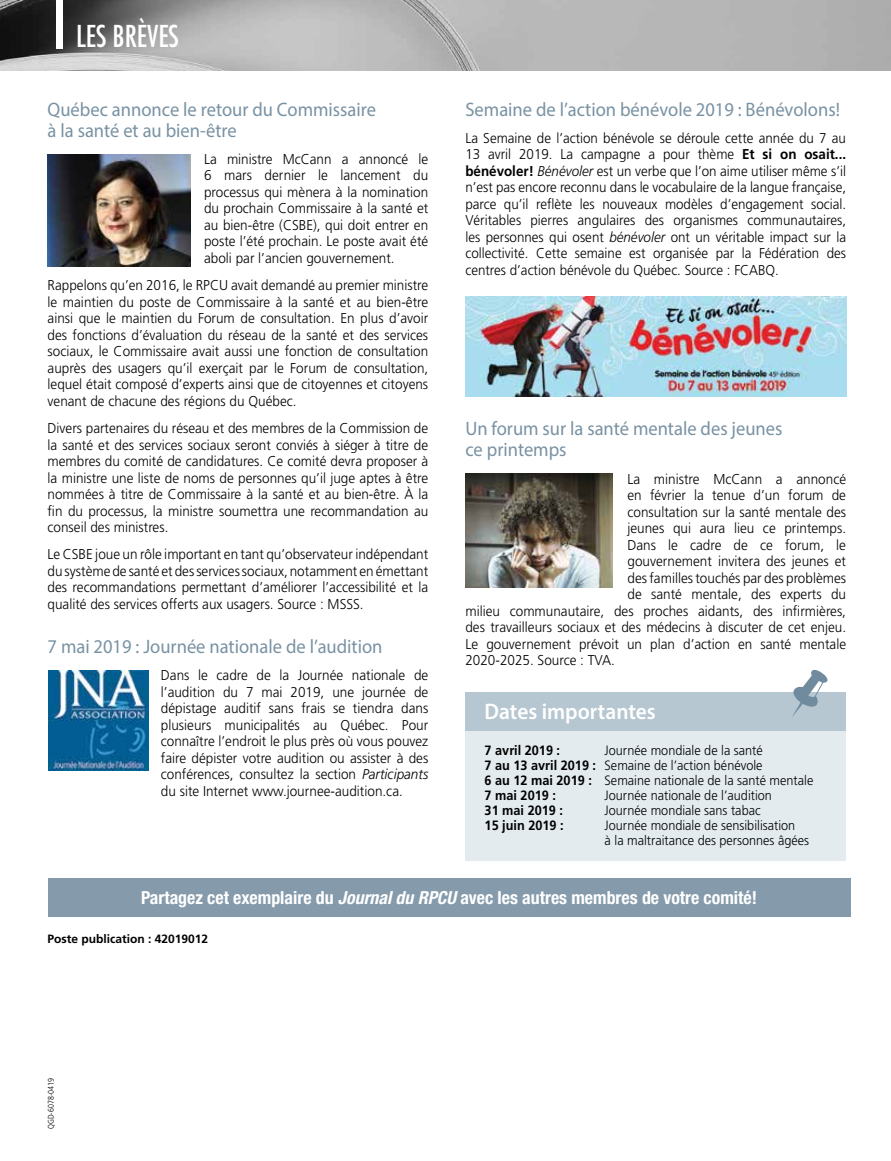
<style>
.page{position:relative;width:891px;height:1161px;background:#fff}
.page>*{position:absolute;margin:0;border:0;box-sizing:border-box;transform-origin:0 0}
.t1{font:condensed 29.4px "Futura";color:#fff}
.t2{font:600 22.5px "Myriad Pro";color:#fff;scale:.95 1}
.t3{font:19.5px/21px "Myriad Pro";color:#7992a3;scale:.95 1}
.t4{font:700 condensed 18px "Helvetica Neue";color:#fff}
.t5{font:300 14.25px/16.5px "Frutiger";color:#000;text-align:justify;scale:.95 1}
.t6{font:300 14.25px/16.5px "Frutiger";color:#000;text-align:justify;scale:.94 1}
.t7{font:300 13.5px/15px "Frutiger";color:#000;scale:.94 1}
.t8{font:700 13.5px "Frutiger";color:#000;scale:.94 1}
.t9{font:700 12px "Frutiger";color:#000}
.t10{font:300 condensed 8.25px "Frutiger";color:#000}
.s1{font-style:italic}
.s2{font-weight:700}
</style>
<div class="page">
<img style="left:0;top:0;width:891px;height:71px">
<div style="left:57px;top:0;width:6px;height:48px;background:#fff"></div>
<div style="left:48px;top:878px;width:803px;height:39px;background:#859bac"></div>
<img style="left:48px;top:155px;width:142px;height:111px">
<img style="left:465px;top:473px;width:147px;height:115px">
<img style="left:465px;top:297px;width:381px;height:100px">
<div style="left:465px;top:710px;width:381px;height:151px;background:#e3ebef"></div>
<div style="left:465px;top:692px;width:381px;height:39px;background:#b6c7d1"></div>
<svg style="left:792px;top:669px;width:36px;height:48px"></svg>
<img style="left:49px;top:670px;width:100px;height:100px">
<h1 class="t1" style="left:76px;top:17px;width:104px">LES BRÈVES</h1>
<h3 class="t3" style="left:48px;top:98px;width:347px">Québec annonce le retour du Commissaire à la santé et au bien-être</h3>
<p class="t5" style="left:204px;top:151px;width:237px">La ministre McCann a annoncé le 6 mars dernier le lancement du processus qui mènera à la nomination du prochain Commissaire à la santé et au bien-être (CSBE), qui doit entrer en poste l’été prochain. Le poste avait été aboli par l’ancien gouvernement.</p>
<p class="t5" style="left:48px;top:277px;width:402px">Rappelons qu’en 2016, le RPCU avait demandé au premier ministre le maintien du poste de Commissaire à la santé et au bien-être ainsi que le maintien du Forum de consultation. En plus d’avoir des fonctions d’évaluation du réseau de la santé et des services sociaux, le Commissaire avait aussi une fonction de consultation auprès des usagers qu’il exerçait par le Forum de consultation, lequel était composé d’experts ainsi que de citoyennes et citoyens venant de chacune des régions du Québec.</p>
<p class="t5" style="left:48px;top:420px;width:402px">Divers partenaires du réseau et des membres de la Commission de la santé et des services sociaux seront conviés à siéger à titre de membres du comité de candidatures. Ce comité devra proposer à la ministre une liste de noms de personnes qu’il juge aptes à être nommées à titre de Commissaire à la santé et au bien-être. À la fin du processus, la ministre soumettra une recommandation au conseil des ministres.</p>
<p class="t5" style="left:48px;top:546px;width:402px">Le CSBE joue un rôle important en tant qu’observateur indépendant du système de santé et des services sociaux, notamment en émettant des recommandations permettant d’améliorer l’accessibilité et la qualité des services offerts aux usagers. Source : MSSS.</p>
<h3 class="t3" style="left:48px;top:636px;width:354px">7 mai 2019 : Journée nationale de l’audition</h3>
<p class="t5" style="left:161px;top:667px;width:283px">Dans le cadre de la Journée nationale de l’audition du 7 mai 2019, une journée de dépistage auditif sans frais se tiendra dans plusieurs municipalités au Québec. Pour connaître l’endroit le plus près où vous pouvez faire dépister votre audition ou assister à des conférences, consultez la section <span class="s1">Participants </span>du site Internet www.journee-audition.ca.</p>
<h3 class="t3" style="left:465px;top:98px;width:396px">Semaine de l’action bénévole 2019 : Bénévolons!</h3>
<p class="t6" style="left:465px;top:130px;width:407px">La Semaine de l’action bénévole se déroule cette année du 7 au 13 avril 2019. La campagne a pour thème <span class="s2">Et si on osait... bénévoler!</span> <span class="s1">Bénévoler</span> est un verbe que l’on aime utiliser même s’il n’est pas encore reconnu dans le vocabulaire de la langue française, parce qu’il reflète les nouveaux modèles d’engagement social.<br>Véritables pierres angulaires des organismes communautaires, les personnes qui osent <span class="s1">bénévoler</span> ont un véritable impact sur la collectivité. Cette semaine est organisée par la Fédération des centres d’action bénévole du Québec. Source : FCABQ.</p>
<h3 class="t3" style="left:465px;top:418px;width:335px">Un forum sur la santé mentale des jeunes ce printemps</h3>
<p class="t5" style="left:627px;top:470px;width:232px">La ministre McCann a annoncé</p>
<p class="t5" style="left:627px;top:487px;width:232px">en février la tenue d’un forum de</p>
<p class="t5" style="left:627px;top:503px;width:232px">consultation sur la santé mentale des</p>
<p class="t5" style="left:627px;top:520px;width:232px">jeunes qui aura lieu ce printemps.</p>
<p class="t5" style="left:627px;top:536px;width:232px">Dans le cadre de ce forum, le</p>
<p class="t5" style="left:627px;top:553px;width:232px">gouvernement invitera des jeunes et</p>
<p class="t5" style="left:627px;top:569px;width:232px">des familles touchés par des problèmes</p>
<p class="t5" style="left:627px;top:586px;width:232px">de santé mentale, des experts du</p>
<p class="t5" style="left:465px;top:602px;width:402px">milieu communautaire, des proches aidants, des infirmières,</p>
<p class="t5" style="left:465px;top:619px;width:402px">des travailleurs sociaux et des médecins à discuter de cet enjeu.</p>
<p class="t5" style="left:465px;top:635px;width:402px">Le gouvernement prévoit un plan d’action en santé mentale</p>
<p class="t5" style="left:465px;top:652px;width:159px">2020-2025. Source : TVA.</p>
<h2 class="t2" style="left:485px;top:697px;width:182px">Dates importantes</h2>
<p class="t8" style="left:485px;top:743px;width:82px">7 avril 2019 :</p>
<p class="t7" style="left:485px;top:743px;width:351px;text-indent:120px">Journée mondiale de la santé<br><span class="s2">7 au 13 avril 2019 :</span> Semaine de l’action bénévole<br><span class="s2">6 au 12 mai 2019 :</span> Semaine nationale de la santé mentale <span class="s2">7 mai 2019 :</span></p>
<p class="t7" style="left:605px;top:788px;width:180px">Journée nationale de l’audition</p>
<p class="t8" style="left:485px;top:803px;width:85px">31 mai 2019 :</p>
<p class="t7" style="left:605px;top:803px;width:168px">Journée mondiale sans tabac</p>
<p class="t8" style="left:485px;top:818px;width:86px">15 juin 2019 :</p>
<p class="t7" style="left:605px;top:818px;width:219px">Journée mondiale de sensibilisation<br>à la maltraitance des personnes âgées</p>
<p class="t4" style="left:141px;top:887px;width:617px">Partagez cet exemplaire du <span class="s1">Journal du RPCU</span> avec les autres membres de votre comité!</p>
<p class="t9" style="left:48px;top:932px;width:162px">Poste publication : 42019012</p>
<p class="t10" style="left:46px;top:1129px;width:52px;rotate:-90deg">QGD-6078-0419</p>
</div>
